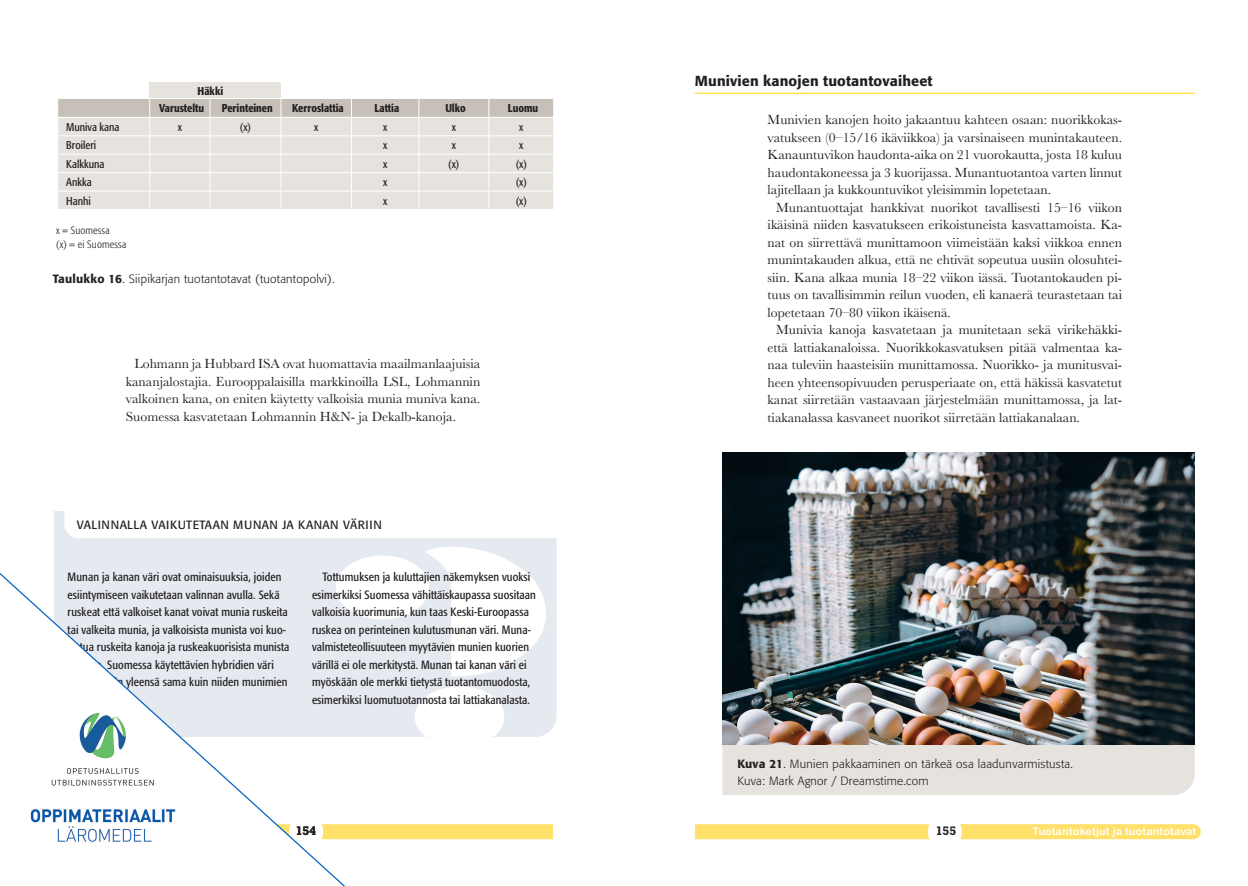
<style>
.page{position:relative;width:1248px;height:886px;background:#fff}
.page>*{position:absolute;margin:0;border:0;box-sizing:border-box;transform-origin:0 0}
.t1{font:500 14.38px "Formata";letter-spacing:.01em;color:#231f20}
.Body_Text{font:13.75px/17.5px "Baskerville";color:#231f20;text-align:justify}
.t2{font:700 12.5px "Rockwell";color:#231f20}
.T2_tietol{font:condensed 11.88px/17.5px "Formata";letter-spacing:.01em;color:#231f20}
.T1_tietol{font:condensed 11.88px/17.5px "Formata";letter-spacing:.01em;color:#231f20}
.KUVAtext_alla{font:300 11.88px "Formata";letter-spacing:.02em;color:#231f20}
.Tieto_O{font:11.88px "Formata";letter-spacing:.04em;color:#231f20}
.Ta_T1{font:condensed 11.25px "Formata";color:#231f20}
.Ta_T1-2{font:500 condensed 11.25px "Formata";color:#231f20}
.t3{font:10.62px "Arial Rounded MT Bold";letter-spacing:.02em;color:#fff}
.x{font:300 condensed 10.62px "Formata";letter-spacing:.02em;color:#231f20}
.s1{font-weight:500}
</style>
<div class="page">
<svg style="left:694px;top:824px;width:506px;height:15px;background:#ffe06b"></svg>
<div style="left:371px;top:824px;width:182px;height:15px;background:#ffe068"></div>
<div style="left:927px;top:814px;width:34px;height:35px;background:#fff;border-radius:50%"></div>
<div style="left:722px;top:745px;width:472px;height:50px;background:#e6e3df"></div>
<div style="left:54px;top:511px;width:502px;height:223px;background:#e5eaf0"></div>
<svg style="left:336px;top:547px;width:210px;height:190px"></svg>
<svg style="left:64px;top:511px;width:492px;height:27px"></svg>
<div style="left:150px;top:82px;width:131px;height:23px;background:#e6e3df"></div>
<hr style="left:694px;top:93px;width:500px;height:1px;background:#fed503">
<svg style="left:58px;top:98px;width:496px;height:111px;background:#e2dfdb"></svg>
<img style="left:722px;top:453px;width:472px;height:292px">
<svg style="left:0;top:565px;width:371px;height:321px"></svg>
<img style="left:31px;top:808px;width:144px;height:34px">
<p class="Ta_T1-2" style="left:198px;top:84px;width:27px">Häkki</p>
<p class="Ta_T1-2" style="left:159px;top:102px;width:46px">Varusteltu</p>
<p class="Ta_T1-2" style="left:222px;top:102px;width:52px">Perinteinen</p>
<p class="Ta_T1-2" style="left:292px;top:102px;width:53px">Kerroslattia</p>
<p class="Ta_T1-2" style="left:374px;top:102px;width:26px">Lattia</p>
<p class="Ta_T1-2" style="left:445px;top:102px;width:22px">Ulko</p>
<p class="Ta_T1-2" style="left:508px;top:102px;width:32px">Luomu</p>
<p class="Ta_T1" style="left:66px;top:120px;width:55px">Muniva kana</p>
<p class="Ta_T1" style="left:178px;top:120px;width:6px">x</p>
<p class="Ta_T1" style="left:240px;top:120px;width:13px">(x)</p>
<p class="Ta_T1" style="left:314px;top:120px;width:6px">x</p>
<p class="Ta_T1" style="left:383px;top:120px;width:6px">x</p>
<p class="Ta_T1" style="left:451px;top:120px;width:6px">x</p>
<p class="Ta_T1" style="left:519px;top:120px;width:6px">x</p>
<p class="Ta_T1" style="left:66px;top:139px;width:31px">Broileri</p>
<p class="Ta_T1" style="left:383px;top:139px;width:6px">x</p>
<p class="Ta_T1" style="left:451px;top:139px;width:6px">x</p>
<p class="Ta_T1" style="left:519px;top:139px;width:6px">x</p>
<p class="Ta_T1" style="left:66px;top:157px;width:40px">Kalkkuna</p>
<p class="Ta_T1" style="left:383px;top:157px;width:6px">x</p>
<p class="Ta_T1" style="left:448px;top:157px;width:13px">(x)</p>
<p class="Ta_T1" style="left:515px;top:157px;width:13px">(x)</p>
<p class="Ta_T1" style="left:66px;top:176px;width:27px">Ankka</p>
<p class="Ta_T1" style="left:383px;top:176px;width:6px">x</p>
<p class="Ta_T1" style="left:515px;top:176px;width:13px">(x)</p>
<p class="Ta_T1" style="left:66px;top:194px;width:26px">Hanhi</p>
<p class="Ta_T1" style="left:383px;top:194px;width:6px">x</p>
<p class="Ta_T1" style="left:515px;top:194px;width:13px">(x)</p>
<p class="x" style="left:56px;top:224px;width:55px">x = Suomessa</p>
<p class="x" style="left:56px;top:238px;width:72px">(x) = ei Suomessa</p>
<p class="KUVAtext_alla" style="left:53px;top:272px;width:283px"><span class="s1">Taulukko 16</span>. Siipikarjan tuotantotavat (tuotantopolvi).</p>
<p class="Body_Text" style="left:126px;top:355px;width:356px;text-indent:9px">Lohmann ja Hubbard ISA ovat huomattavia maailmanlaajuisia kananjalostajia. Eurooppalaisilla markkinoilla LSL, Lohmannin valkoinen kana, on eniten käytetty valkoisia munia muniva kana.<br>Suomessa kasvatetaan Lohmannin H&amp;N- ja Dekalb-kanoja.</p>
<p class="Tieto_O" style="left:77px;top:518px;width:306px">VALINNALLA VAIKUTETAAN MUNAN JA KANAN VÄRIIN</p>
<p class="T1_tietol" style="left:68px;top:568px;width:223px">Munan ja kanan väri ovat ominaisuuksia, joiden esiintymiseen vaikutetaan valinnan avulla. Sekä ruskeat että valkoiset kanat voivat munia ruskeita tai valkeita munia, ja valkoisista munista voi kuo&shy;riutua ruskeita kanoja ja ruskeakuorisista munista valkeita. Suomessa käytettävien hybridien väri<br>on kuitenkin yleensä sama kuin niiden munimien</p>
<p class="T2_tietol" style="left:312px;top:568px;width:225px;text-indent:11px">Tottumuksen ja kuluttajien näkemyksen vuoksi esimerkiksi Suomessa vähittäiskaupassa suositaan valkoisia kuorimunia, kun taas Keski-Euroopassa ruskea on perinteinen kulutusmunan väri. Muna&shy;valmisteteollisuuteen myytävien munien kuorien värillä ei ole merkitystä. Munan tai kanan väri ei myöskään ole merkki tietystä tuotantomuodosta, esimerkiksi luomutuotannosta tai lattiakanalasta.</p>
<h3 class="t1" style="left:694px;top:72px;width:239px">Munivien kanojen tuotantovaiheet</h3>
<p class="Body_Text" style="left:767px;top:111px;width:356px">Munivien kanojen hoito jakaantuu kahteen osaan: nuorikkokas&shy;vatukseen (0–15/16 ikäviikkoa) ja varsinaiseen munintakauteen.<br>Kanauntuvikon haudonta-aika on 21 vuorokautta, josta 18 kuluu haudontakoneessa ja 3 kuorijassa. Munantuotantoa varten linnut lajitellaan ja kukkountuvikot yleisimmin lopetetaan.</p>
<p class="Body_Text" style="left:767px;top:199px;width:356px;text-indent:9px">Munantuottajat hankkivat nuorikot tavallisesti 15–16 viikon ikäisinä niiden kasvatukseen erikoistuneista kasvattamoista. Ka&shy;nat on siirrettävä munittamoon viimeistään kaksi viikkoa ennen munintakauden alkua, että ne ehtivät sopeutua uusiin olosuhtei&shy;siin. Kana alkaa munia 18–22 viikon iässä. Tuotantokauden pi&shy;tuus on tavallisimmin reilun vuoden, eli kanaerä teurastetaan tai lopetetaan 70–80 viikon ikäisenä.</p>
<p class="Body_Text" style="left:767px;top:321px;width:356px;text-indent:9px">Munivia kanoja kasvatetaan ja munitetaan sekä virikehäkki&shy;että lattiakanaloissa. Nuorikkokasvatuksen pitää valmentaa ka&shy;naa tuleviin haasteisiin munittamossa. Nuorikko- ja munitusvai&shy;heen yhteensopivuuden perusperiaate on, että häkissä kasvatetut kanat siirretään vastaavaan järjestelmään munittamossa, ja lat&shy;tiakanalassa kasvaneet nuorikot siirretään lattiakanalaan.</p>
<p class="KUVAtext_alla" style="left:737px;top:756px;width:337px"><span class="s1">Kuva 21</span>. Munien pakkaaminen on tärkeä osa laadunvarmistusta.</p>
<p class="KUVAtext_alla" style="left:737px;top:774px;width:192px">Kuva: Mark Agnor / Dreamstime.com</p>
<p class="t2" style="left:296px;top:824px;width:22px">154</p>
<p class="t2" style="left:935px;top:824px;width:22px">155</p>
<p class="t3" style="left:1032px;top:825px;width:165px">Tuotantoketjut ja tuotantotavat</p>
</div>
